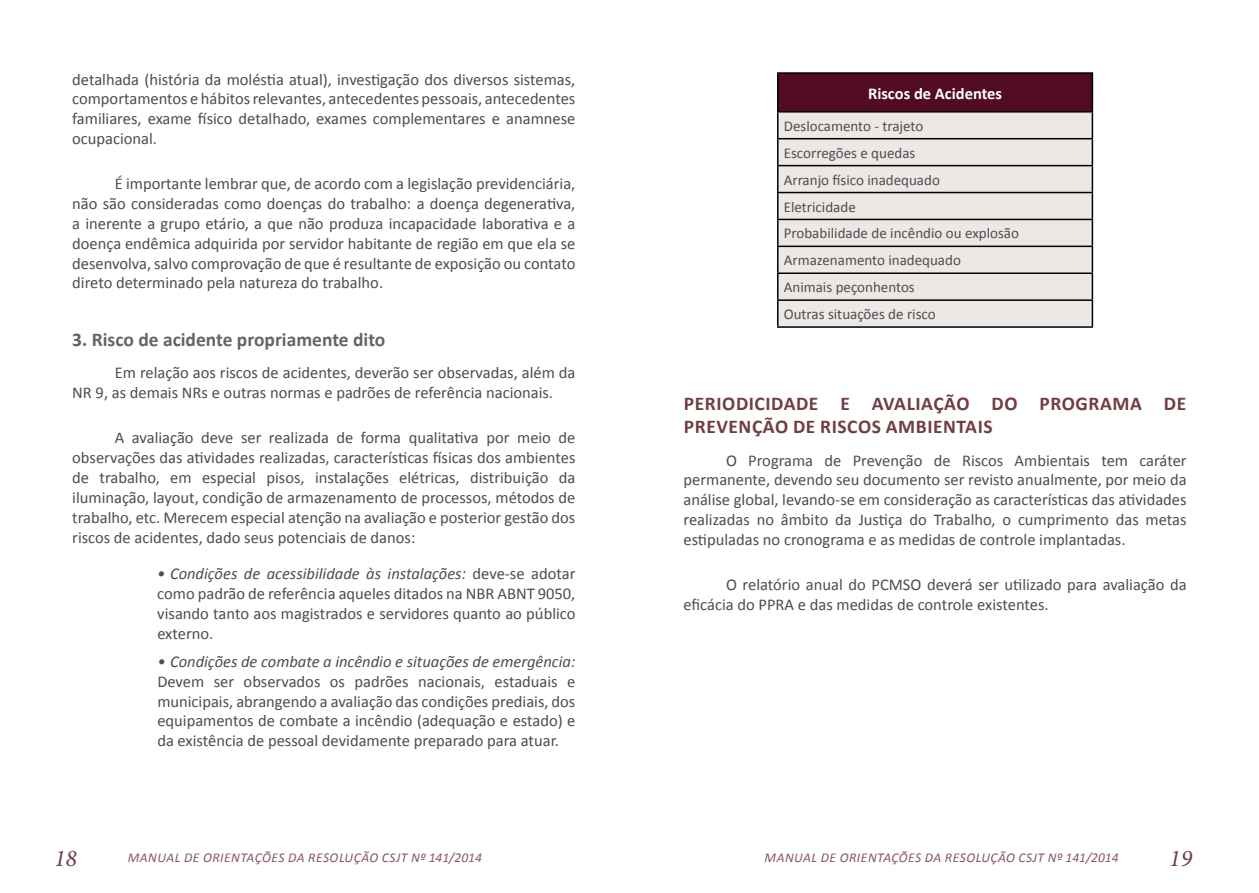
<style>
.page{position:relative;width:1259px;height:893px;background:#fff}
.page>*{position:absolute;margin:0;border:0;box-sizing:border-box;transform-origin:0 0}
.t1{font:italic 24px "Minion Pro";color:#713d43}
.t2{font:700 19.5px "Calibri";color:#713d43}
.t3{font:700 19.5px "Calibri";color:#636466}
.t4{font:16.5px/19.8px "Calibri";color:#4d4d4f;text-align:justify}
.t5{font:italic 16.5px "Calibri";color:#4d4d4f}
.t6{font:700 16.5px "Calibri";color:#fff}
.t7{font:15px/26.8px "Calibri";color:#4d4d4f}
.t8{font:italic 13.5px "Calibri";letter-spacing:.04em;color:#87595c}
.s1{font-style:italic}
</style>
<div class="page">
<div style="left:778px;top:73px;width:314px;height:39px;background:#510c21"></div>
<div style="left:778px;top:113px;width:313px;height:213px;background:#ede7e6"></div>
<hr style="left:777px;top:72px;width:316px;height:2px;background:#000">
<hr style="left:777px;top:74px;width:1px;height:37px;background:#000">
<hr style="left:1091px;top:74px;width:2px;height:37px;background:#000">
<hr style="left:777px;top:111px;width:316px;height:2px;background:#000">
<hr style="left:1091px;top:113px;width:2px;height:25px;background:#000">
<hr style="left:777px;top:138px;width:316px;height:1px;background:#000">
<hr style="left:1091px;top:139px;width:2px;height:26px;background:#000">
<hr style="left:777px;top:165px;width:316px;height:1px;background:#000">
<hr style="left:1091px;top:166px;width:2px;height:26px;background:#000">
<hr style="left:777px;top:192px;width:316px;height:1px;background:#000">
<hr style="left:1091px;top:193px;width:2px;height:26px;background:#000">
<hr style="left:777px;top:219px;width:316px;height:1px;background:#000">
<hr style="left:1091px;top:220px;width:2px;height:26px;background:#000">
<hr style="left:777px;top:246px;width:316px;height:1px;background:#000">
<hr style="left:1091px;top:247px;width:2px;height:25px;background:#000">
<hr style="left:777px;top:272px;width:316px;height:2px;background:#000">
<hr style="left:1091px;top:274px;width:2px;height:25px;background:#000">
<hr style="left:777px;top:299px;width:316px;height:2px;background:#000">
<svg style="left:777px;top:113px;width:1px;height:213px"></svg>
<hr style="left:1091px;top:301px;width:2px;height:25px;background:#000">
<hr style="left:777px;top:326px;width:316px;height:2px;background:#000">
<p class="t4" style="left:72px;top:69px;width:505px">detalhada (história da moléstia atual), investigação dos diversos sistemas, comportamentos e hábitosrelevantes, antecedentes pessoais, antecedentes familiares, exame físico detalhado, exames complementares e anamnese ocupacional.</p>
<p class="t4" style="left:72px;top:174px;width:505px;text-indent:43px">É importante lembrar que, de acordo com a legislação previdenciária, não são consideradas como doenças do trabalho: a doença degenerativa, a inerente a grupo etário, a que não produza incapacidade laborativa e a doença endêmica adquirida por servidor habitante de região em que ela se desenvolva, salvo comprovação de que é resultante de exposição ou contato direto determinado pela natureza do trabalho.</p>
<p class="t3" style="left:72px;top:327px;width:315px">3. RISCO DE ACIDENTE PROPRIAMENTE DITO</p>
<p class="t4" style="left:72px;top:363px;width:505px;text-indent:43px">Em relação aos riscos de acidentes, deverão ser observadas, além da<br>NR 9, as demais NRs e outras normas e padrões de referência nacionais.</p>
<p class="t4" style="left:72px;top:428px;width:505px;text-indent:43px">A avaliação deve ser realizada de forma qualitativa por meio de observações das atividades realizadas, características físicas dos ambientes de trabalho, em especial pisos, instalações elétricas, distribuição da iluminação, layout, condição de armazenamento de processos, métodos de trabalho, etc. Merecem especial atenção na avaliação e posterior gestão dos riscos de acidentes, dado seus potenciais de danos:</p>
<p class="t4" style="left:157px;top:564px;width:419px"><span class="s1">• Condições de acessibilidade às instalações:</span> deve-se adotar como padrão de referência aqueles ditados na NBR ABNT 9050, visando tanto aos magistrados e servidores quanto ao público externo.</p>
<p class="t5" style="left:157px;top:650px;width:419px">• Condições de combate a incêndio e situações de emergência:</p>
<p class="t4" style="left:157px;top:671px;width:419px">Devem ser observados os padrões nacionais, estaduais e municipais, abrangendo a avaliação das condições prediais, dos equipamentos de combate a incêndio (adequação e estado) e da existência de pessoal devidamente preparado para atuar.</p>
<p class="t6" style="left:868px;top:83px;width:136px">RISCOS DE ACIDENTES</p>
<p class="t7" style="left:784px;top:113px;width:237px">Deslocamento - trajeto<br>Escorregões e quedas<br>Arranjo físico inadequado<br>Eletricidade<br>Probabilidade de incêndio ou explosão<br>Armazenamento inadequado<br>Animais peçonhentos<br>Outras situações de risco</p>
<p class="t2" style="left:684px;top:391px;width:23px">PERIODICIDADE</p>
<p class="t2" style="left:840px;top:391px;width:44px">E AVALIAÇÃO</p>
<p class="t2" style="left:991px;top:391px;width:13px">DO</p>
<p class="t2" style="left:1039px;top:391px;width:14px">PROGRAMA</p>
<p class="t2" style="left:1164px;top:391px;width:12px">DE</p>
<p class="t2" style="left:684px;top:414px;width:13px">PREVENÇÃO</p>
<p class="t2" style="left:793px;top:414px;width:38px">DE RISCOS</p>
<p class="t2" style="left:886px;top:414px;width:12px">AMBIENTAIS</p>
<p class="t4" style="left:683px;top:450px;width:505px;text-indent:43px">O Programa de Prevenção de Riscos Ambientais tem caráter permanente, devendo seu documento ser revisto anualmente, por meio da análise global, levando-se em consideração as características das atividades realizadas no âmbito da Justiça do Trabalho, o cumprimento das metas estipuladas no cronograma e as medidas de controle implantadas.</p>
<p class="t4" style="left:683px;top:575px;width:505px;text-indent:43px">O relatório anual do PCMSO deverá ser utilizado para avaliação da eficácia do PPRA e das medidas de controle existentes.</p>
<h1 class="t1" style="left:54px;top:842px;width:24px">18</h1>
<p class="t8" style="left:128px;top:848px;width:355px">Manual de Orientações da Resolução CSJT nº 141/2014</p>
<p class="t8" style="left:764px;top:848px;width:355px">Manual de Orientações da Resolução CSJT nº 141/2014</p>
<h1 class="t1" style="left:1169px;top:842px;width:24px">19</h1>
</div>
